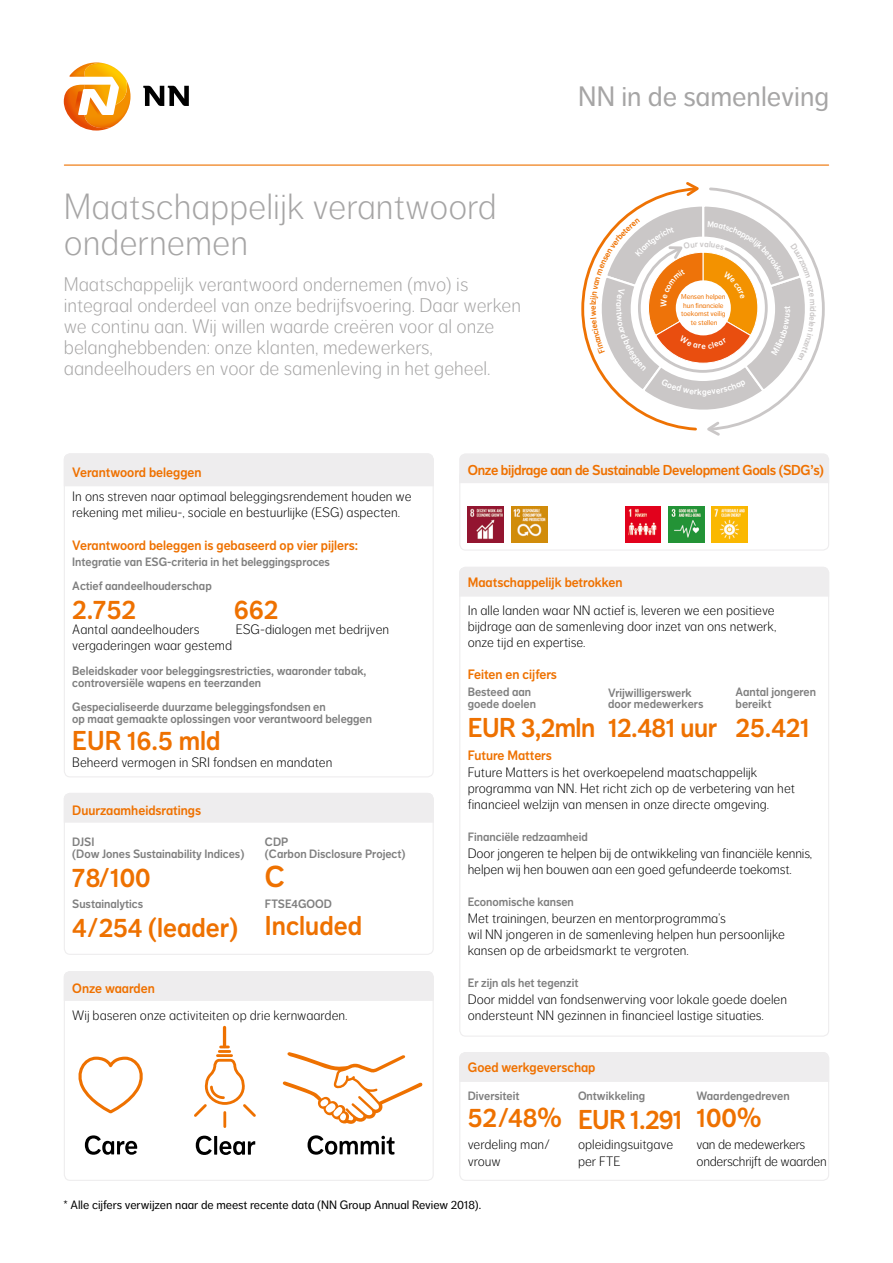
<style>
.page{position:relative;width:893px;height:1263px;background:#fff}
.page>*{position:absolute;margin:0;border:0;box-sizing:border-box;transform-origin:0 0}
.t1{font:300 36px/36px "NN Dagny Text";color:#a6a5a5}
.t2{font:30px "NN Dagny Display";color:#ee7100}
.t3{font:27.75px "NN Dagny Text";color:#a6a5a5}
.t4{font:27px "NN Dagny Display";color:#ee7100}
.t5{font:300 19.5px/21px "NN Dagny Text";color:#a6a5a5}
.t6{font:14.25px "NN Dagny Display";letter-spacing:-.02em;color:#ee7100}
.t7{font:300 13.5px/16.2px "NN Dagny Text";color:#000}
.t8{font:13.5px "NN Dagny Display";color:#ee7100}
.t9{font:300 13.5px/16.2px "NN Dagny Text";letter-spacing:-.02em;color:#000}
.t10{font:12px/12px "NN Dagny Display";color:#7f7f7f}
.t11{font:12px "NN Dagny Text";color:#000}
.t12{font:8.4px "NN Dagny Display";color:#cac7c7}
.t13{font:7.05px/8.4px "NN Dagny Text";letter-spacing:-.01em;color:#ee7203;text-align:center}
</style>
<div class="page">
<svg style="left:64px;top:62px;width:66px;height:69px"></svg>
<svg style="left:143px;top:86px;width:46px;height:20px"></svg>
<hr style="left:64px;top:165px;width:765px;height:1px;background:#ee7100">
<div style="left:64px;top:971px;width:370px;height:30px;background:#eeedee"></div>
<svg style="left:308px;top:1135px;width:87px;height:20px"></svg>
<svg style="left:283px;top:1052px;width:140px;height:72px"></svg>
<svg style="left:196px;top:1136px;width:16px;height:19px"></svg>
<hr style="left:214px;top:1136px;width:3px;height:19px;background:#000">
<svg style="left:219px;top:1141px;width:36px;height:14px"></svg>
<hr style="left:223px;top:1112px;width:3px;height:14px;background:#ee7100">
<hr style="left:223px;top:1027px;width:3px;height:19px;background:#ee7100">
<svg style="left:194px;top:1045px;width:62px;height:74px"></svg>
<svg style="left:85px;top:1135px;width:52px;height:20px"></svg>
<svg style="left:78px;top:1056px;width:65px;height:58px"></svg>
<div style="left:64px;top:453px;width:370px;height:34px;background:#eeedee"></div>
<div style="left:64px;top:793px;width:370px;height:162px;border:1px solid #eeedee;border-radius:6px"></div>
<div style="left:64px;top:793px;width:370px;height:30px;background:#eeedee"></div>
<div style="left:459px;top:470px;width:370px;height:81px;border:1px solid #eeedee;border-radius:6px"></div>
<div style="left:459px;top:567px;width:370px;height:30px;background:#eeedee"></div>
<div style="left:459px;top:453px;width:370px;height:31px;background:#eeedee"></div>
<img style="left:468px;top:507px;width:35px;height:35px">
<img style="left:625px;top:507px;width:36px;height:35px">
<img style="left:512px;top:507px;width:35px;height:35px">
<img style="left:669px;top:507px;width:36px;height:35px">
<img style="left:712px;top:507px;width:36px;height:35px">
<div style="left:459px;top:1052px;width:370px;height:129px;border:1px solid #eeedee;border-radius:6px"></div>
<div style="left:459px;top:1052px;width:370px;height:30px;background:#eeedee"></div>
<svg style="left:581px;top:182px;width:244px;height:254px"></svg>
<h1 class="t1" style="left:64px;top:189px;width:435px">Maatschappelijk verantwoord ondernemen</h1>
<p class="t5" style="left:64px;top:274px;width:459px">Maatschappelijk verantwoord ondernemen (mvo) is integraal onderdeel van onze bedrijfsvoering. Daar werken we continu aan. Wij willen waarde creëren voor al onze belanghebbenden: onze klanten, medewerkers, aandeelhouders en voor de samenleving in het geheel.</p>
<h3 class="t3" style="left:578px;top:81px;width:252px">NN in de samenleving</h3>
<p class="t12" style="left:700px;top:239px;width:6px">v</p>
<p class="t13" style="left:681px;top:293px;width:46px">Mensen helpen hun financiele toekomst veilig te stellen</p>
<p class="t8" style="left:72px;top:464px;width:131px">Verantwoord beleggen</p>
<p class="t7" style="left:72px;top:489px;width:341px">In ons streven naar optimaal beleggingsrendement houden we rekening met milieu-, sociale en bestuurlijke (ESG) aspecten.</p>
<p class="t8" style="left:72px;top:537px;width:287px">Verantwoord beleggen is gebaseerd op vier pijlers:</p>
<p class="t10" style="left:72px;top:550px;width:259px;line-height:24px">Integratie van ESG-criteria in het beleggingsproces<br>Actief aandeelhouderschap</p>
<h3 class="t4" style="left:72px;top:594px;width:65px">2.752</h3>
<p class="t7" style="left:72px;top:621px;width:161px">Aantal aandeelhouders vergaderingen waar gestemd</p>
<p class="t10" style="left:72px;top:665px;width:296px">Beleidskader voor beleggingsrestricties, waaronder tabak, controversiële wapens en teerzanden</p>
<p class="t10" style="left:72px;top:701px;width:301px">Gespecialiseerde duurzame beleggingsfondsen en<br>op maat gemaakte oplossingen voor verantwoord beleggen</p>
<h3 class="t4" style="left:72px;top:725px;width:150px">EUR 16.5 mld</h3>
<p class="t7" style="left:72px;top:754px;width:262px">Beheerd vermogen in SRI fondsen en mandaten</p>
<p class="t8" style="left:72px;top:802px;width:130px">Duurzaamheidsratings</p>
<p class="t10" style="left:72px;top:836px;width:174px">DJSI<br>(Dow Jones Sustainability Indices)</p>
<h3 class="t4" style="left:72px;top:862px;width:80px">78/100</h3>
<p class="t10" style="left:72px;top:898px;width:72px">Sustainalytics</p>
<h3 class="t4" style="left:72px;top:911px;width:167px">4/254 (leader)</h3>
<h3 class="t4" style="left:234px;top:594px;width:45px">662</h3>
<p class="t7" style="left:236px;top:621px;width:155px">ESG-dialogen met bedrijven</p>
<p class="t10" style="left:265px;top:836px;width:142px">CDP<br>(Carbon Disclosure Project)</p>
<h2 class="t2" style="left:265px;top:859px;width:22px">C</h2>
<p class="t10" style="left:265px;top:898px;width:69px">FTSE4GOOD</p>
<h3 class="t4" style="left:265px;top:910px;width:99px">Included</h3>
<p class="t8" style="left:72px;top:980px;width:84px">Onze waarden</p>
<p class="t7" style="left:72px;top:1007px;width:277px">Wij baseren onze activiteiten op drie kernwaarden.</p>
<p class="t6" style="left:468px;top:462px;width:358px">Onze bijdrage aan de Sustainable Development Goals (SDG’s)</p>
<p class="t8" style="left:468px;top:575px;width:156px">Maatschappelijk betrokken</p>
<p class="t7" style="left:468px;top:602px;width:310px">In alle landen waar NN actief is, leveren we een positieve bijdrage aan de samenleving door inzet van ons netwerk, onze tijd en expertise.</p>
<p class="t8" style="left:468px;top:667px;width:91px">Feiten en cijfers</p>
<p class="t10" style="left:468px;top:686px;width:70px">Besteed aan goede doelen</p>
<h3 class="t4" style="left:468px;top:711px;width:129px">EUR 3,2mln</h3>
<p class="t10" style="left:608px;top:687px;width:97px;line-height:11.2px">Vrijwilligerswerk door medewerkers</p>
<h3 class="t4" style="left:608px;top:711px;width:111px">12.481 uur</h3>
<p class="t10" style="left:736px;top:686px;width:82px">Aantal jongeren bereikt</p>
<h3 class="t4" style="left:736px;top:711px;width:76px">25.421</h3>
<p class="t8" style="left:468px;top:748px;width:86px">Future Matters</p>
<p class="t7" style="left:468px;top:764px;width:329px">Future Matters is het overkoepelend maatschappelijk programma van NN. Het richt zich op de verbetering van het financieel welzijn van mensen in onze directe omgeving.</p>
<p class="t10" style="left:468px;top:831px;width:122px">Financiële redzaamheid</p>
<p class="t7" style="left:468px;top:845px;width:346px">Door jongeren te helpen bij de ontwikkeling van financiële kennis, helpen wij hen bouwen aan een goed gefundeerde toekomst.</p>
<p class="t10" style="left:468px;top:896px;width:108px">Economische kansen</p>
<p class="t7" style="left:468px;top:910px;width:319px">Met trainingen, beurzen en mentorprogramma’s<br>wil NN jongeren in de samenleving helpen hun persoonlijke kansen op de arbeidsmarkt te vergroten.</p>
<p class="t10" style="left:468px;top:977px;width:112px">Er zijn als het tegenzit</p>
<p class="t7" style="left:468px;top:991px;width:321px">Door middel van fondsenwerving voor lokale goede doelen ondersteunt NN gezinnen in financieel lastige situaties.</p>
<p class="t8" style="left:468px;top:1060px;width:129px">Goed werkgeverschap</p>
<p class="t10" style="left:578px;top:1090px;width:69px">Ontwikkeling</p>
<h3 class="t4" style="left:578px;top:1104px;width:106px">EUR 1.291</h3>
<p class="t7" style="left:578px;top:1137px;width:97px">opleidingsuitgave per FTE</p>
<p class="t10" style="left:468px;top:1090px;width:53px">Diversiteit</p>
<h3 class="t4" style="left:468px;top:1102px;width:95px">52/48%</h3>
<p class="t7" style="left:468px;top:1137px;width:84px">verdeling man/ vrouw</p>
<p class="t10" style="left:696px;top:1090px;width:95px">Waardengedreven</p>
<h3 class="t4" style="left:696px;top:1102px;width:66px">100%</h3>
<p class="t9" style="left:696px;top:1137px;width:132px">van de medewerkers onderschrijft de waarden</p>
<p class="t11" style="left:63px;top:1198px;width:419px">* Alle cijfers verwijzen naar de meest recente data (NN Group Annual Review 2018).</p>
</div>
